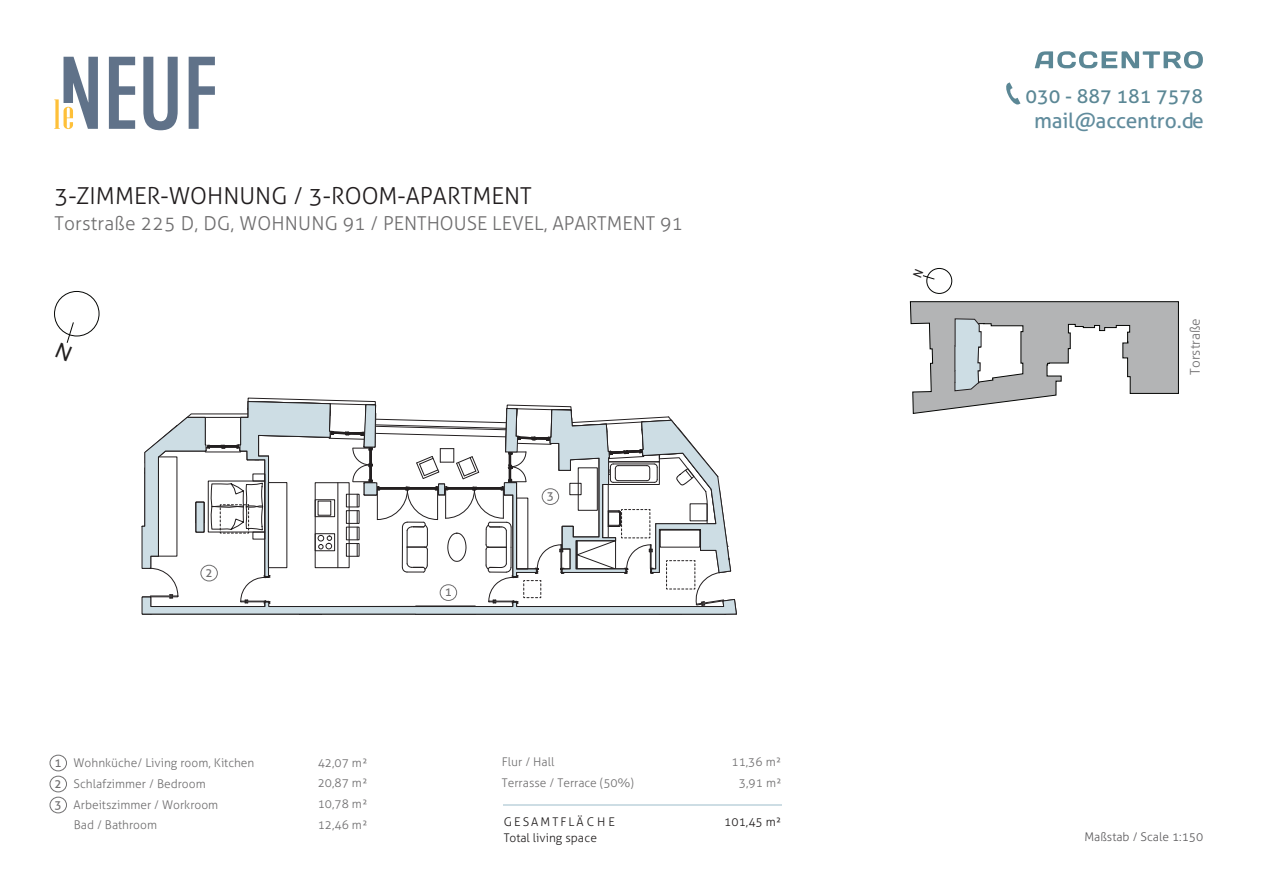
<style>
.page{position:relative;width:1263px;height:893px;background:#fff}
.page>*{position:absolute;margin:0;border:0;box-sizing:border-box;transform-origin:0 0}
.t1{font:300 23.4px "Aller";color:#211d1e}
.t2{font:21px "Aller";letter-spacing:-.005em;color:#618c9d}
.t3{font:19.5px "Aller";color:#5b8795}
.t4{font:300 19.2px "Aller";color:#6f6e6f}
.t5{font:300 13.5px "Aller";color:#706f70}
.t6{font:300 12px/21px "Aller";color:#706f70}
.t7{font:300 12px/16.8px "Aller";color:#211e1e}
.t8{font:300 12px "Aller";color:#5d5c5e}
.t9{font:12px "Aller";color:#706f70}
.s1{font-weight:400}
</style>
<div class="page">
<div style="left:926px;top:268px;width:26px;height:26px;border:1px solid #050604;border-radius:50%"></div>
<svg style="left:1035px;top:51px;width:168px;height:18px"></svg>
<svg style="left:1006px;top:82px;width:14px;height:23px"></svg>
<svg style="left:54px;top:57px;width:161px;height:73px"></svg>
<hr style="left:504px;top:805px;width:278px;height:1px;background:#cddde4">
<div style="left:50px;top:755px;width:17px;height:16px;border:1px solid #706f70;border-radius:50%"></div>
<div style="left:50px;top:776px;width:17px;height:16px;border:1px solid #706f70;border-radius:50%"></div>
<div style="left:50px;top:797px;width:17px;height:16px;border:1px solid #706f70;border-radius:50%"></div>
<div style="left:54px;top:291px;width:45px;height:45px;border:1px solid #050604;border-radius:50%"></div>
<svg style="left:142px;top:397px;width:595px;height:218px"></svg>
<svg style="left:910px;top:302px;width:268px;height:112px"></svg>
<div style="left:440px;top:585px;width:17px;height:15px;background:#fff;border-radius:50%"></div>
<div style="left:440px;top:584px;width:17px;height:17px;border:1px solid #706f70;border-radius:50%"></div>
<div style="left:201px;top:565px;width:16px;height:16px;background:#fff;border-radius:50%"></div>
<div style="left:200px;top:565px;width:18px;height:16px;border:1px solid #706f70;border-radius:50%"></div>
<div style="left:542px;top:489px;width:17px;height:15px;background:#fff;border-radius:50%"></div>
<div style="left:542px;top:488px;width:17px;height:17px;border:1px solid #706f70;border-radius:50%"></div>
<svg style="left:923px;top:269px;width:12px;height:10px"></svg>
<svg style="left:55px;top:322px;width:19px;height:21px"></svg>
<h1 class="t1" style="left:54px;top:181px;width:479px">3-ZIMMER-WOHNUNG / 3-ROOM-APARTMENT</h1>
<h3 class="t4" style="left:54px;top:212px;width:630px">Torstraße 225 D, DG, WOHNUNG 91 / PENTHOUSE LEVEL, APARTMENT 91</h3>
<p class="t9" style="left:206px;top:565px;width:9px">2</p>
<p class="t9" style="left:445px;top:585px;width:9px">1</p>
<p class="t9" style="left:547px;top:489px;width:9px">3</p>
<p class="t6" style="left:74px;top:752px;width:182px">Wohnküche/ Living room, Kitchen</p>
<p class="t6" style="left:318px;top:752px;width:51px">42,07 m²</p>
<p class="t6" style="left:502px;top:752px;width:54px">Flur / Hall</p>
<p class="t6" style="left:731px;top:752px;width:51px">11,36 m²</p>
<p class="t6" style="left:74px;top:773px;width:134px">Schlafzimmer / Bedroom</p>
<p class="t6" style="left:318px;top:773px;width:51px">20,87 m²</p>
<p class="t6" style="left:74px;top:814px;width:85px">Bad / Bathroom</p>
<p class="t6" style="left:318px;top:814px;width:51px">12,46 m²</p>
<p class="t6" style="left:55px;top:752px;width:165px"><span class="s1">1<br>2<br>3</span> Arbeitszimmer / Workroom</p>
<p class="t6" style="left:502px;top:773px;width:134px">Terrasse / Terrace (50%)</p>
<p class="t6" style="left:739px;top:773px;width:44px">3,91 m²</p>
<p class="t6" style="left:318px;top:794px;width:51px">10,78 m²</p>
<p class="t7" style="left:504px;top:813px;width:113px">GESAMTFLÄ C H E<br>Total living space</p>
<p class="t7" style="left:724px;top:813px;width:58px">101,45 m²</p>
<h3 class="t3" style="left:1025px;top:84px;width:179px">030 - 887 181 7578</h3>
<h2 class="t2" style="left:1034px;top:108px;width:171px">mail@accentro.de</h2>
<p class="t5" style="left:1187px;top:375px;width:58px;rotate:-90deg">Torstraße</p>
<p class="t8" style="left:1084px;top:830px;width:120px">Maßstab / Scale 1:150</p>
</div>
